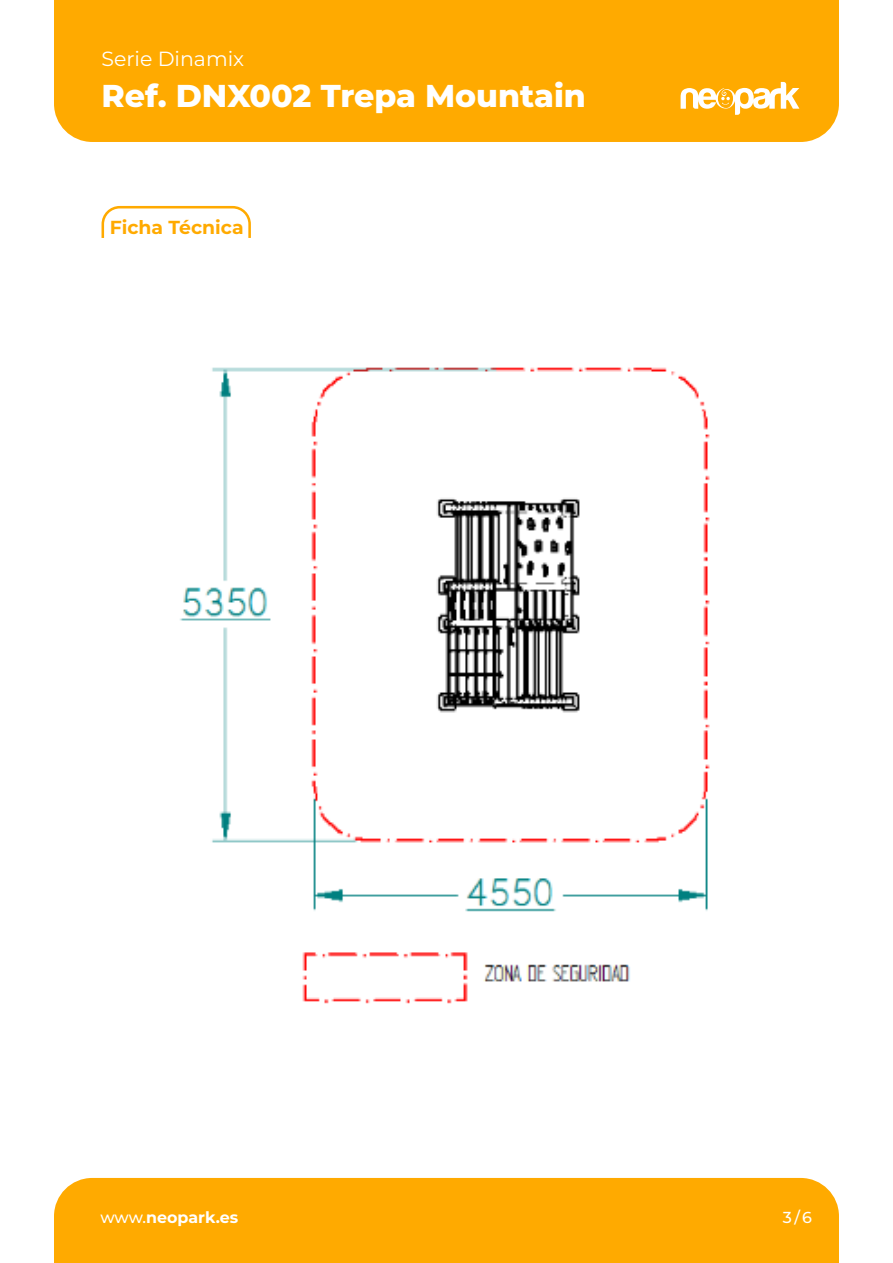
<style>
.page{position:relative;width:893px;height:1263px;background:#fff}
.page>*{position:absolute;margin:0;border:0;box-sizing:border-box;transform-origin:0 0}
.t1{font:800 31.65px "Montserrat";color:#fff}
.t2{font:20.4px "Montserrat";color:#fff}
.t3{font:700 18.9px "Montserrat";color:#fa0}
.t4{font:700 15.9px "Montserrat";color:#fff}
.t5{font:500 15.9px "Montserrat";color:#fff}
.s1{font-weight:500}
</style>
<div class="page">
<div style="left:54px;top:1178px;width:785px;height:85px;background:#fa0"></div>
<div style="left:54px;top:0;width:785px;height:142px;background:#fa0"></div>
<svg style="left:681px;top:82px;width:118px;height:33px"></svg>
<svg style="left:101px;top:205px;width:150px;height:33px"></svg>
<img style="left:180px;top:367px;width:530px;height:637px">
<p class="t2" style="left:102px;top:46px;width:144px">Serie Dinamix</p>
<p class="t1" style="left:102px;top:75px;width:486px">Ref. DNX002 Trepa Mountain</p>
<p class="t3" style="left:110px;top:215px;width:135px">Ficha Técnica</p>
<p class="t4" style="left:100px;top:1206px;width:139px"><span class="s1">www.</span>neopark.es</p>
<p class="t5" style="left:783px;top:1206px;width:31px">3/6</p>
</div>
